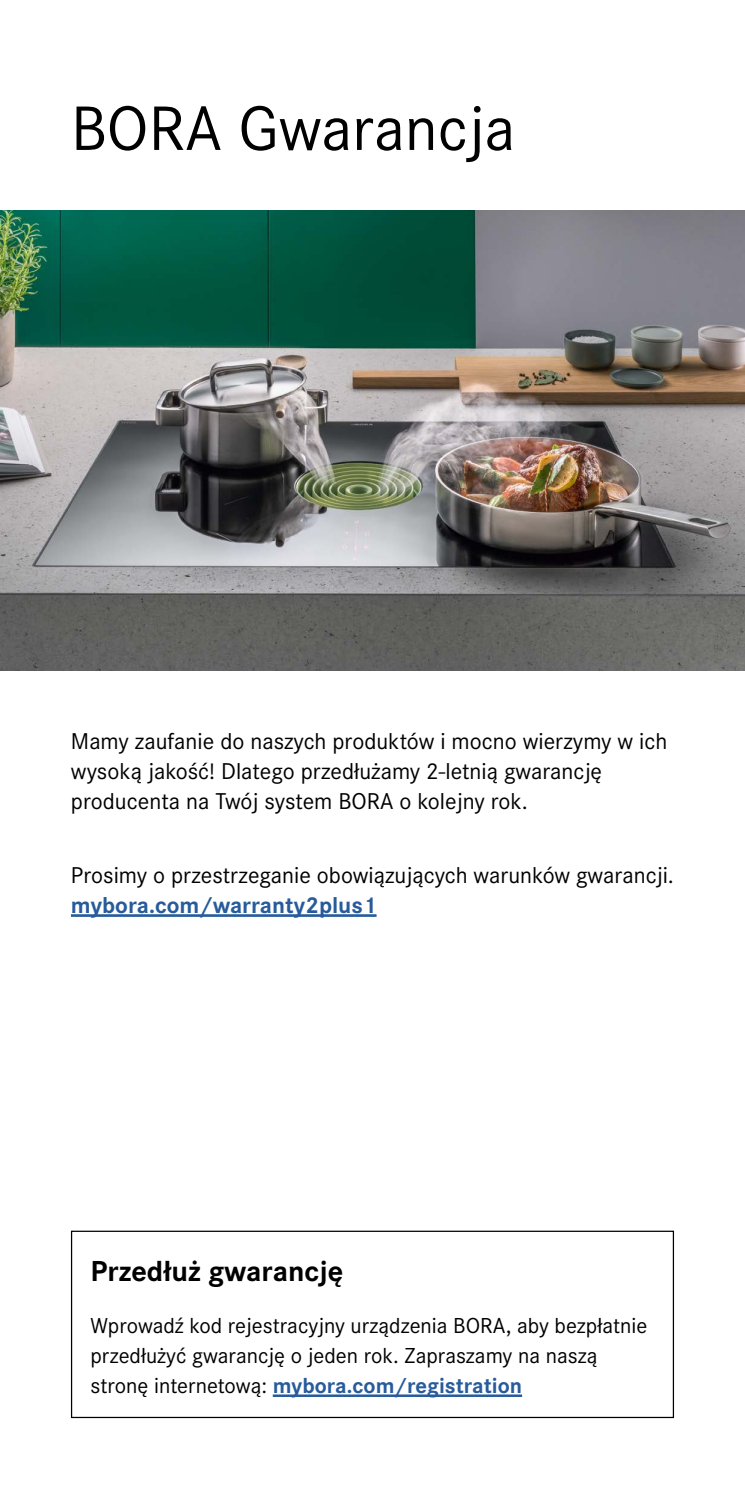
<style>
.page{position:relative;width:745px;height:1489px;background:#fff}
.page>*{position:absolute;margin:0;border:0;box-sizing:border-box;transform-origin:0 0}
.t1{font:65px "Corporate S";color:#000}
.t2{font:700 30px "Corporate S";color:#000}
.t3{font:23.75px/30px "Corporate S";color:#000}
.t4{font:700 23.75px "Corporate S";color:#275b9b}
.t5{font:22.5px/30px "Corporate S";color:#000}
.s1{font-weight:700;color:#275b9b}
</style>
<div class="page">
<img style="left:0;top:210px;width:744px;height:461px">
<div style="left:71px;top:1230px;width:602px;height:187px;border:1px solid #000"></div>
<hr style="left:71px;top:914px;width:305px;height:2px;background:#275b9b">
<hr style="left:272px;top:1394px;width:249px;height:2px;background:#275b9b">
<h1 class="t1" style="left:71px;top:86px;width:445px">BORA Gwarancja</h1>
<p class="t3" style="left:71px;top:725px;width:597px">Mamy zaufanie do naszych produktów i mocno wierzymy w ich wysoką jakość! Dlatego przedłużamy 2-letnią gwarancję producenta na Twój system BORA o kolejny rok.</p>
<p class="t3" style="left:71px;top:859px;width:604px">Prosimy o przestrzeganie obowiązujących warunków gwarancji.</p>
<p class="t4" style="left:71px;top:888px;width:307px">mybora.com/warranty2plus1</p>
<p class="t2" style="left:90px;top:1249px;width:254px">Przedłuż gwarancję</p>
<p class="t5" style="left:90px;top:1309px;width:558px">Wprowadź kod rejestracyjny urządzenia BORA, aby bezpłatnie przedłużyć gwarancję o jeden rok. Zapraszamy na naszą stronę internetową: <span class="s1">mybora.com/registration</span></p>
</div>
